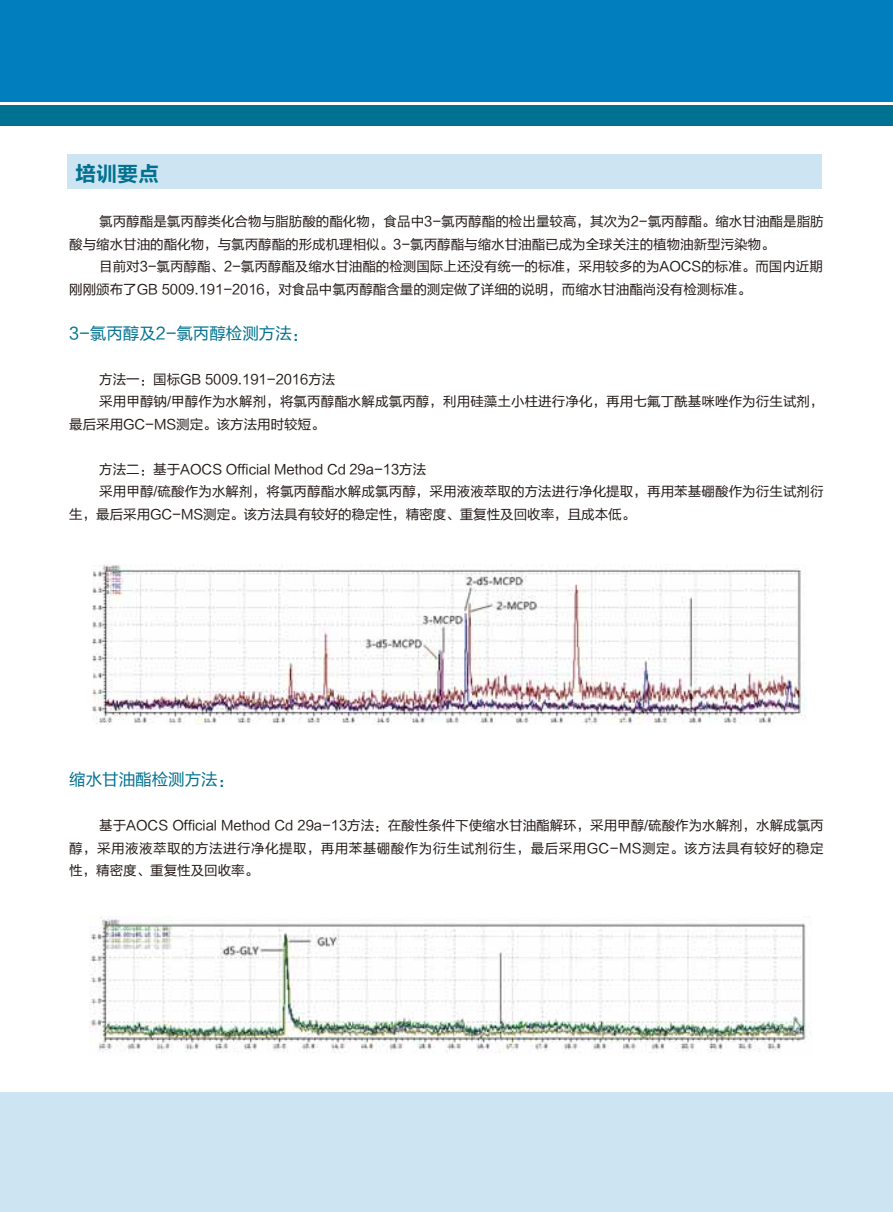
<style>
.page{position:relative;width:893px;height:1212px;background:#fff}
.page>*{position:absolute;margin:0;border:0;box-sizing:border-box;transform-origin:0 0}
.t1{font:21px "FZLTCHJW GB1 0";color:#007190}
.t2{font:16.5px "FZLTHJW GB1 0";color:#007190}
.t3{font:13.5px/22.5px "FZLTHJW GB1 0";color:#221815}
</style>
<div class="page">
<div style="left:68px;top:154px;width:754px;height:34px;background:#cde5f2"></div>
<div style="left:0;top:0;width:893px;height:126px;background:#007190"></div>
<div style="left:0;top:0;width:893px;height:105px;background:#007ebd"></div>
<div style="left:0;top:1092px;width:893px;height:120px;background:#cde5f2"></div>
<img style="left:92px;top:564px;width:715px;height:161px">
<img style="left:89px;top:916px;width:721px;height:137px">
<h1 class="t1" style="left:75px;top:162px;width:85px">培训要点</h1>
<p class="t3" style="left:69px;top:211px;width:756px;text-indent:30px">氯丙醇酯是氯丙醇类化合物与脂肪酸的酯化物，食品中3-氯丙醇酯的检出量较高，其次为2-氯丙醇酯。缩水甘油酯是脂肪酸与缩水甘油的酯化物，与氯丙醇酯的形成机理相似。3-氯丙醇酯与缩水甘油酯已成为全球关注的植物油新型污染物。</p>
<p class="t3" style="left:69px;top:256px;width:755px;text-indent:30px">目前对3-氯丙醇酯、2-氯丙醇酯及缩水甘油酯的检测国际上还没有统一的标准，采用较多的为AOCS的标准。而国内近期刚刚颁布了GB 5009.191-2016，对食品中氯丙醇酯含量的测定做了详细的说明，而缩水甘油酯尚没有检测标准。</p>
<p class="t2" style="left:69px;top:324px;width:241px">3-氯丙醇及2-氯丙醇检测方法：</p>
<p class="t3" style="left:99px;top:368px;width:238px">方法一：国标GB 5009.191-2016方法</p>
<p class="t3" style="left:99px;top:391px;width:726px">采用甲醇钠/甲醇作为水解剂，将氯丙醇酯水解成氯丙醇，利用硅藻土小柱进行净化，再用七氟丁酰基咪唑作为衍生试剂，</p>
<p class="t3" style="left:69px;top:413px;width:257px">最后采用GC-MS测定。该方法用时较短。</p>
<p class="t3" style="left:99px;top:458px;width:328px">方法二：基于AOCS Official Method Cd 29a-13方法</p>
<p class="t3" style="left:99px;top:481px;width:726px">采用甲醇/硫酸作为水解剂，将氯丙醇酯水解成氯丙醇，采用液液萃取的方法进行净化提取，再用苯基硼酸作为衍生试剂衍</p>
<p class="t3" style="left:69px;top:503px;width:568px">生，最后采用GC-MS测定。该方法具有较好的稳定性，精密度、重复性及回收率，且成本低。</p>
<p class="t2" style="left:69px;top:770px;width:166px">缩水甘油酯检测方法：</p>
<p class="t3" style="left:69px;top:814px;width:756px;text-align:justify;text-indent:30px">基于AOCS Official Method Cd 29a-13方法：在酸性条件下使缩水甘油酯解环，采用甲醇/硫酸作为水解剂，水解成氯丙醇，采用液液萃取的方法进行净化提取，再用苯基硼酸作为衍生试剂衍生，最后采用GC-MS测定。该方法具有较好的稳定性，精密度、重复性及回收率。</p>
</div>
